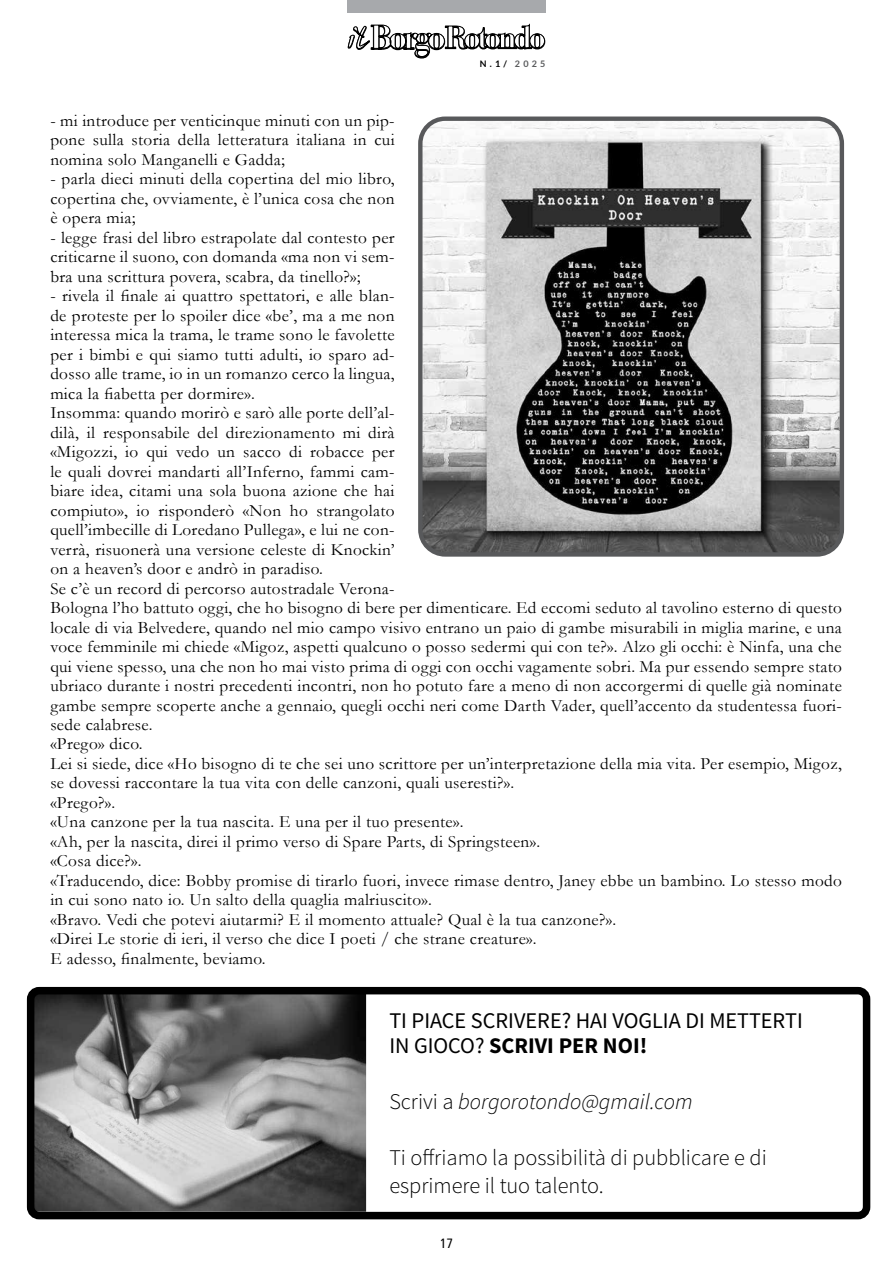
<style>
.page{position:relative;width:893px;height:1263px;background:#fff}
.page>*{position:absolute;margin:0;border:0;box-sizing:border-box;transform-origin:0 0}
.t1{font:300 22.35px/28px "Source Sans Pro";color:#000}
.t2{font:22.35px/25.2px "Source Sans Pro";color:#000}
.t3{font:italic 300 22.35px "Source Sans Pro";color:#000}
.t4{font:17.25px/19.5px "Garamond";letter-spacing:.02em;color:#000;text-align:justify}
.t5{font:condensed 13.5px "Frutiger LT Std";color:#000}
.t6{font:700 9px "Lato";color:#000}
.s1{color:#58595b}
.s2{font-weight:700}
.s3{font-style:normal}
</style>
<div class="page">
<div style="left:347px;top:0;width:199px;height:13px;background:#a7a9ac"></div>
<svg style="left:347px;top:23px;width:199px;height:36px"></svg>
<img style="left:36px;top:996px;width:330px;height:214px">
<div style="left:27px;top:987px;width:843px;height:232px;border:8px solid #000;border-radius:9px"></div>
<img style="left:423px;top:122px;width:416px;height:430px">
<div style="left:418px;top:117px;width:426px;height:440px;border:4px solid #58595b;border-radius:25px"></div>
<p class="t6" style="left:480px;top:59px;width:67px">N.1/ <span class="s1">2025</span></p>
<p class="t4" style="left:50px;top:110px;width:346px">- mi introduce per venticinque minuti con un pip&shy;pone sulla storia della letteratura italiana in cui nomina solo Manganelli e Gadda;</p>
<p class="t4" style="left:50px;top:169px;width:346px">- parla dieci minuti della copertina del mio libro, copertina che, ovviamente, è l’unica cosa che non è opera mia;</p>
<p class="t4" style="left:50px;top:227px;width:346px">- legge frasi del libro estrapolate dal contesto per criticarne il suono, con domanda «ma non vi sem&shy;bra una scrittura povera, scabra, da tinello?»;</p>
<p class="t4" style="left:50px;top:286px;width:793px;text-align:left">- rivela il finale ai quattro spettatori, e alle blan-<br>de proteste per lo spoiler dice «be’, ma a me non<br>interessa mica la trama, le trame sono le favolette<br>per i bimbi e qui siamo tutti adulti, io sparo ad-<br>dosso alle trame, io in un romanzo cerco la lingua,<br>mica la fiabetta per dormire».<br>Insomma: quando morirò e sarò alle porte dell’al-<br>dilà, il responsabile del direzionamento mi dirà<br>«Migozzi, io qui vedo un sacco di robacce per<br>le quali dovrei mandarti all’Inferno, fammi cam-<br>biare idea, citami una sola buona azione che hai<br>compiuto», io risponderò «Non ho strangolato<br>quell’imbecille di Loredano Pullega», e lui ne con-<br>verrà, risuonerà una versione celeste di Knockin’<br>on a heaven’s door e andrò in paradiso.<br>Se c’è un record di percorso autostradale Verona-<br>Bologna l’ho battuto oggi, che ho bisogno di bere per dimenticare. Ed eccomi seduto al tavolino esterno di questo locale di via Belvedere, quando nel mio campo visivo entrano un paio di gambe misurabili in miglia marine, e una voce femminile mi chiede «Migoz, aspetti qualcuno o posso sedermi qui con te?». Alzo gli occhi: è Ninfa, una che qui viene spesso, una che non ho mai visto prima di oggi con occhi vagamente sobri. Ma pur essendo sempre stato ubriaco durante i nostri precedenti incontri, non ho potuto fare a meno di non accorgermi di quelle già nominate gambe sempre scoperte anche a gennaio, quegli occhi neri come Darth Vader, quell’accento da studentessa fuori&shy;sede calabrese.<br>«Prego» dico.<br>Lei si siede, dice «Ho bisogno di te che sei uno scrittore per un’interpretazione della mia vita. Per esempio, Migoz, se dovessi raccontare la tua vita con delle canzoni, quali useresti?».<br>«Prego?».<br>«Una canzone per la tua nascita. E una per il tuo presente».<br>«Ah, per la nascita, direi il primo verso di Spare Parts, di Springsteen».<br>«Cosa dice?».<br>«Traducendo, dice: Bobby promise di tirarlo fuori, invece rimase dentro, Janey ebbe un bambino. Lo stesso modo in cui sono nato io. Un salto della quaglia malriuscito».<br>«Bravo. Vedi che potevi aiutarmi? E il momento attuale? Qual è la tua canzone?».<br>«Direi Le storie di ieri, il verso che dice I poeti / che strane creature».<br>E adesso, finalmente, beviamo.</p>
<p class="t2" style="left:389px;top:1008px;width:415px">TI PIACE SCRIVERE? HAI VOGLIA DI METTERTI<br>IN GIOCO? <span class="s2">SCRIVI PER NOI!</span></p>
<p class="t3" style="left:389px;top:1088px;width:305px"><span class="s3">Scrivi a</span> borgorotondo@gmail.com</p>
<p class="t1" style="left:389px;top:1144px;width:379px">Ti offriamo la possibilità di pubblicare e di esprimere il tuo talento.</p>
<p class="t5" style="left:440px;top:1236px;width:14px">17</p>
</div>
